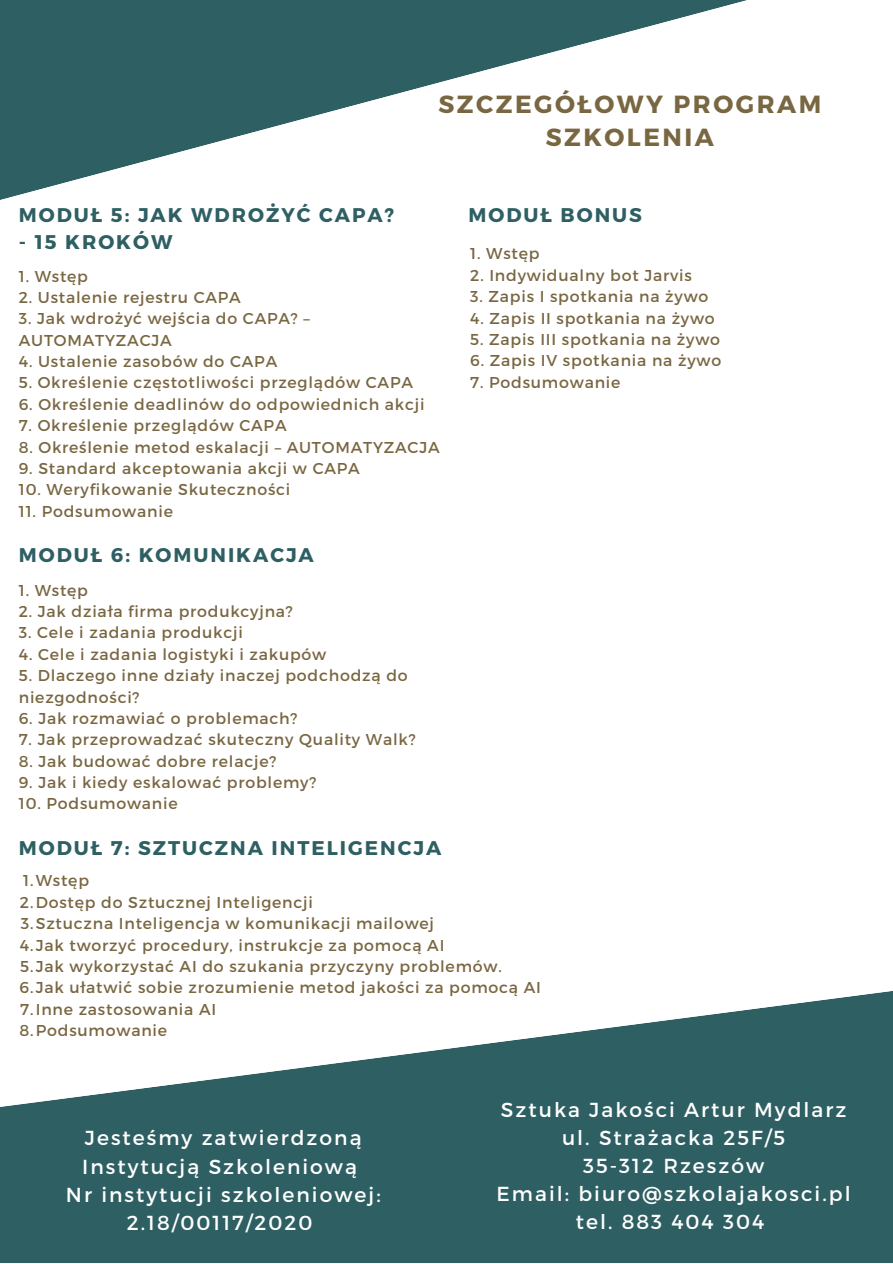
<style>
.page{position:relative;width:893px;height:1264px;background:#fff}
.page>*{position:absolute;margin:0;border:0;box-sizing:border-box;transform-origin:0 0}
.t1{font:700 24.75px/33.5px "Montserrat";letter-spacing:.1em;color:#796742;text-align:center}
.t2{font:20.25px/28px "Montserrat";letter-spacing:.1em;color:#fff}
.t3{font:700 19.8px "Montserrat";letter-spacing:.1em;color:#2e5f63}
.t4{font:15.75px/21.3px "Montserrat";letter-spacing:.05em;color:#796742}
</style>
<div class="page">
<svg style="left:0;top:991px;width:892px;height:271px;fill:#2e5f63"></svg>
<svg style="left:0;top:0;width:747px;height:200px"></svg>
<p class="t1" style="left:438px;top:86px;width:384px">SZCZEGÓŁOWY PROGRAM<br>SZKOLENIA</p>
<p class="t3" style="left:19px;top:202px;width:376px">MODUŁ 5: JAK WDROŻYĆ CAPA?</p>
<p class="t3" style="left:19px;top:229px;width:155px">- 15 KROKÓW</p>
<p class="t4" style="left:19px;top:264px;width:71px">1. Wstęp</p>
<p class="t4" style="left:19px;top:286px;width:223px">2. Ustalenie rejestru CAPA</p>
<p class="t4" style="left:19px;top:307px;width:292px">3. Jak wdrożyć wejścia do CAPA? –<br>AUTOMATYZACJA</p>
<p class="t4" style="left:19px;top:350px;width:260px">4. Ustalenie zasobów do CAPA</p>
<p class="t4" style="left:19px;top:371px;width:395px">5. Określenie częstotliwości przeglądów CAPA</p>
<p class="t4" style="left:19px;top:393px;width:407px">6. Określenie deadlinów do odpowiednich akcji</p>
<p class="t4" style="left:19px;top:414px;width:269px">7. Określenie przeglądów CAPA</p>
<p class="t4" style="left:19px;top:435px;width:422px">8. Określenie metod eskalacji – AUTOMATYZACJA</p>
<p class="t4" style="left:19px;top:457px;width:342px">9. Standard akceptowania akcji w CAPA</p>
<p class="t4" style="left:19px;top:478px;width:273px">10. Weryfikowanie Skuteczności</p>
<p class="t4" style="left:19px;top:499px;width:155px">11. Podsumowanie</p>
<p class="t3" style="left:19px;top:542px;width:296px">MODUŁ 6: KOMUNIKACJA</p>
<p class="t4" style="left:19px;top:578px;width:71px">1. Wstęp</p>
<p class="t4" style="left:19px;top:600px;width:275px">2. Jak działa firma produkcyjna?</p>
<p class="t4" style="left:19px;top:621px;width:225px">3. Cele i zadania produkcji</p>
<p class="t4" style="left:19px;top:642px;width:309px">4. Cele i zadania logistyki i zakupów</p>
<p class="t4" style="left:19px;top:664px;width:390px">5. Dlaczego inne działy inaczej podchodzą do niezgodności?</p>
<p class="t4" style="left:19px;top:707px;width:280px">6. Jak rozmawiać o problemach?</p>
<p class="t4" style="left:19px;top:728px;width:398px">7. Jak przeprowadzać skuteczny Quality Walk?</p>
<p class="t4" style="left:19px;top:749px;width:259px">8. Jak budować dobre relacje?</p>
<p class="t4" style="left:19px;top:771px;width:299px">9. Jak i kiedy eskalować problemy?</p>
<p class="t4" style="left:19px;top:792px;width:160px">10. Podsumowanie</p>
<p class="t3" style="left:19px;top:835px;width:424px">MODUŁ 7: SZTUCZNA INTELIGENCJA</p>
<p class="t4" style="left:23px;top:869px;width:67px">1.Wstęp</p>
<p class="t4" style="left:20px;top:890px;width:294px">2.Dostęp do Sztucznej Inteligencji</p>
<p class="t4" style="left:21px;top:912px;width:415px">3.Sztuczna Inteligencja w komunikacji mailowej</p>
<p class="t4" style="left:20px;top:933px;width:426px">4.Jak tworzyć procedury, instrukcje za pomocą AI</p>
<p class="t4" style="left:20px;top:954px;width:483px">5.Jak wykorzystać AI do szukania przyczyny problemów.</p>
<p class="t4" style="left:20px;top:976px;width:523px">6.Jak ułatwić sobie zrozumienie metod jakości za pomocą AI</p>
<p class="t4" style="left:20px;top:997px;width:197px">7.Inne zastosowania AI</p>
<p class="t4" style="left:19px;top:1018px;width:149px">8.Podsumowanie</p>
<p class="t3" style="left:468px;top:202px;width:175px">MODUŁ BONUS</p>
<p class="t4" style="left:470px;top:242px;width:71px">1. Wstęp</p>
<p class="t4" style="left:470px;top:264px;width:223px">2. Indywidualny bot Jarvis</p>
<p class="t4" style="left:470px;top:285px;width:239px">3. Zapis I spotkania na żywo</p>
<p class="t4" style="left:470px;top:306px;width:246px">4. Zapis II spotkania na żywo</p>
<p class="t4" style="left:470px;top:328px;width:251px">5. Zapis III spotkania na żywo</p>
<p class="t4" style="left:470px;top:349px;width:252px">6. Zapis IV spotkania na żywo</p>
<p class="t4" style="left:470px;top:370px;width:152px">7. Podsumowanie</p>
<p class="t2" style="left:82px;top:1123px;width:281px">Jesteśmy zatwierdzoną<br>Instytucją Szkoleniową</p>
<p class="t2" style="left:66px;top:1179px;width:316px;text-align:center">Nr instytucji szkoleniowej:<br>2.18/00117/2020</p>
<p class="t2" style="left:501px;top:1094px;width:347px">Sztuka Jakości Artur Mydlarz</p>
<p class="t2" style="left:562px;top:1122px;width:225px">ul. Strażacka 25F/5</p>
<p class="t2" style="left:583px;top:1150px;width:183px">35-312 Rzeszów</p>
<p class="t2" style="left:496px;top:1179px;width:355px">Email: biuro@szkolajakosci.pl</p>
<p class="t2" style="left:575px;top:1207px;width:190px">tel. 883 404 304</p>
</div>
